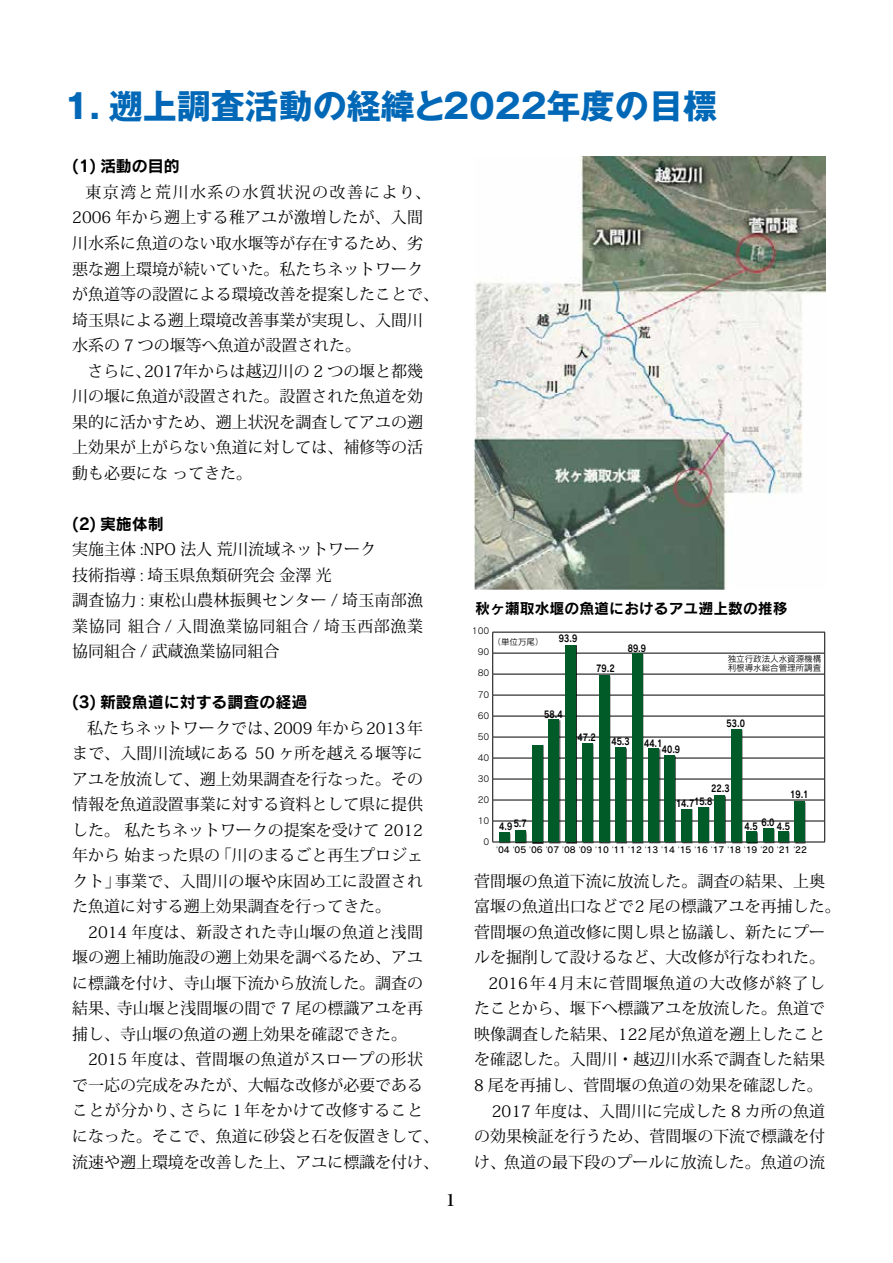
<style>
.page{position:relative;width:893px;height:1263px;background:#fff}
.page>*{position:absolute;margin:0;border:0;box-sizing:border-box;transform-origin:0 0}
.t1{font:700 34.05px "Gothic MB101";color:#0068b7}
.t2{font:700 16.95px "Ryumin";color:#000}
.t3{font:15.9px/25.5px "Koz Min Pro";color:#000}
.t4{font:15.9px "Koz Min Pro";letter-spacing:.02em;color:#000}
.t5{font:15.9px "Rodin CID B";color:#000}
.t6{font:15.9px "Koz Min Pro";letter-spacing:.045em;color:#000}
.t7{font:14.85px "Rodin CID B";color:#000}
.t8{font:9.6px "Rodin CID B";color:#000;scale:.8 1}
.t9{font:8.55px "Rodin CID DB";color:#000}
.t10{font:8.55px/9.6px "Rodin CID M";color:#000}
.s1{font-family:"Koz Min Pro"}
</style>
<div class="page">
<hr style="left:492px;top:632px;width:333px;height:1px;background:#000">
<hr style="left:492px;top:653px;width:333px;height:1px;background:#000">
<hr style="left:492px;top:674px;width:333px;height:1px;background:#000">
<hr style="left:492px;top:695px;width:333px;height:1px;background:#000">
<hr style="left:492px;top:716px;width:333px;height:1px;background:#000">
<hr style="left:492px;top:737px;width:333px;height:1px;background:#000">
<hr style="left:492px;top:758px;width:333px;height:1px;background:#000">
<hr style="left:492px;top:779px;width:333px;height:1px;background:#000">
<hr style="left:492px;top:800px;width:333px;height:1px;background:#000">
<hr style="left:492px;top:821px;width:333px;height:1px;background:#000">
<svg style="left:492px;top:632px;width:1px;height:210px"></svg>
<svg style="left:824px;top:632px;width:1px;height:210px"></svg>
<hr style="left:492px;top:842px;width:333px;height:1px;background:#000">
<img style="left:474px;top:157px;width:352px;height:433px">
<div style="left:499px;top:832px;width:12px;height:12px;background:#000;opacity:.62"></div>
<div style="left:499px;top:833px;width:10px;height:9px;background:#005b29"></div>
<div style="left:515px;top:831px;width:12px;height:13px;background:#000;opacity:.62"></div>
<div style="left:515px;top:831px;width:10px;height:11px;background:#005b29"></div>
<div style="left:763px;top:828px;width:12px;height:16px;background:#000;opacity:.62"></div>
<div style="left:763px;top:828px;width:11px;height:14px;background:#005b29"></div>
<div style="left:746px;top:832px;width:12px;height:12px;background:#000;opacity:.62"></div>
<div style="left:746px;top:832px;width:12px;height:11px;background:#000;opacity:.62"></div>
<div style="left:746px;top:832px;width:11px;height:10px;background:#005b29"></div>
<div style="left:778px;top:832px;width:12px;height:11px;background:#000;opacity:.62"></div>
<div style="left:778px;top:832px;width:11px;height:10px;background:#005b29"></div>
<div style="left:681px;top:809px;width:12px;height:35px;background:#000;opacity:.62"></div>
<div style="left:681px;top:809px;width:11px;height:33px;background:#005b29"></div>
<div style="left:698px;top:807px;width:12px;height:37px;background:#000;opacity:.62"></div>
<div style="left:698px;top:807px;width:10px;height:35px;background:#005b29"></div>
<div style="left:714px;top:795px;width:12px;height:48px;background:#000;opacity:.62"></div>
<div style="left:715px;top:795px;width:10px;height:47px;background:#005b29"></div>
<div style="left:794px;top:801px;width:12px;height:42px;background:#005b29"></div>
<div style="left:532px;top:745px;width:12px;height:99px;background:#000;opacity:.62"></div>
<div style="left:532px;top:745px;width:10px;height:97px;background:#005b29"></div>
<div style="left:615px;top:747px;width:12px;height:97px;background:#000;opacity:.62"></div>
<div style="left:615px;top:747px;width:11px;height:95px;background:#005b29"></div>
<div style="left:649px;top:749px;width:11px;height:95px;background:#363636"></div>
<div style="left:649px;top:749px;width:10px;height:93px;background:#005b29"></div>
<div style="left:664px;top:755px;width:12px;height:88px;background:#000;opacity:.62"></div>
<div style="left:665px;top:756px;width:10px;height:86px;background:#005b29"></div>
<div style="left:582px;top:743px;width:12px;height:101px;background:#000;opacity:.62"></div>
<div style="left:582px;top:743px;width:11px;height:99px;background:#005b29"></div>
<div style="left:549px;top:720px;width:11px;height:123px;background:#000;opacity:.62"></div>
<div style="left:549px;top:720px;width:10px;height:122px;background:#005b29"></div>
<div style="left:731px;top:729px;width:12px;height:115px;background:#000;opacity:.62"></div>
<div style="left:731px;top:729px;width:11px;height:113px;background:#005b29"></div>
<div style="left:599px;top:675px;width:12px;height:169px;background:#005b29"></div>
<div style="left:632px;top:653px;width:12px;height:191px;background:#005b29"></div>
<div style="left:565px;top:645px;width:12px;height:199px;background:#000;opacity:.62"></div>
<div style="left:566px;top:645px;width:10px;height:197px;background:#005b29"></div>
<h1 class="t1" style="left:64px;top:82px;width:655px">1. 遡上調査活動の経緯と2022 年度の目標</h1>
<p class="t5" style="left:72px;top:156px;width:109px">(1) 活動の目的</p>
<p class="t3" style="left:72px;top:179px;width:368px;text-indent:13px">東京湾と荒川水系の水質状況の改善により、<br>2006 年から遡上する稚アユが激増したが、入間川水系に魚道のない取水堰等が存在するため、劣悪な遡上環境が続いていた。私たちネットワークが魚道等の設置による環境改善を提案したことで、埼玉県による遡上環境改善事業が実現し、入間川水系の 7 つの堰等へ魚道が設置された。</p>
<p class="t3" style="left:72px;top:357px;width:352px;text-align:justify;text-indent:15px">さらに、2017年からは越辺川の 2 つの堰と都幾川の堰に魚道が設置された。設置された魚道を効果的に活かすため、遡上状況を調査してアユの遡上効果が上がらない魚道に対しては、補修等の活動も必要にな ってきた。</p>
<p class="t5" style="left:72px;top:513px;width:93px">(2) 実施体制</p>
<p class="t3" style="left:72px;top:536px;width:352px">実施主体 :NPO 法人 荒川流域ネットワーク<br>技術指導 : 埼玉県魚類研究会 金澤 光<br>調査協力 : 東松山農林振興センター / 埼玉南部漁業協同 組合 / 入間漁業協同組合 / 埼玉西部漁業協同組合 / 武蔵漁業協同組合</p>
<p class="t5" style="left:72px;top:691px;width:237px">(3) 新設魚道に対する調査の経過</p>
<p class="t3" style="left:78px;top:715px;width:346px">　私たちネットワークでは、2009 年から2013年</p>
<p class="t3" style="left:72px;top:740px;width:352px">まで、入間川流域にある 50 ヶ所を越える堰等に</p>
<p class="t3" style="left:72px;top:766px;width:352px">アユを放流して、遡上効果調査を行なった。その</p>
<p class="t3" style="left:72px;top:791px;width:352px">情報を魚道設置事業に対する資料として県に提供</p>
<p class="t3" style="left:72px;top:817px;width:352px">した。 私たちネットワークの提案を受けて 2012</p>
<p class="t3" style="left:72px;top:842px;width:352px">年から 始まった県の「川のまるごと再生プロジェ</p>
<p class="t4" style="left:72px;top:870px;width:352px">クト」事業で、入間川の堰や床固め工に設置され</p>
<p class="t3" style="left:72px;top:893px;width:320px">た魚道に対する遡上効果調査を行ってきた。</p>
<p class="t4" style="left:72px;top:921px;width:352px">　2014 年度は、新設された寺山堰の魚道と浅間</p>
<p class="t3" style="left:72px;top:944px;width:352px">堰の遡上補助施設の遡上効果を調べるため、アユ</p>
<p class="t3" style="left:72px;top:970px;width:352px">に標識を付け、寺山堰下流から放流した。調査の</p>
<p class="t3" style="left:72px;top:995px;width:352px">結果、寺山堰と浅間堰の間で 7 尾の標識アユを再</p>
<p class="t3" style="left:72px;top:1021px;width:336px">捕し、寺山堰の魚道の遡上効果を確認できた。</p>
<p class="t4" style="left:78px;top:1048px;width:346px">　2015 年度は、菅間堰の魚道がスロープの形状</p>
<p class="t3" style="left:72px;top:1072px;width:352px">で一応の完成をみたが、大幅な改修が必要である</p>
<p class="t4" style="left:72px;top:1099px;width:352px">ことが分かり、さらに 1年をかけて改修すること</p>
<p class="t3" style="left:72px;top:1123px;width:368px">になった。そこで、魚道に砂袋と石を仮置きして、</p>
<p class="t3" style="left:72px;top:1148px;width:368px">流速や遡上環境を改善した上、アユに標識を付け、</p>
<p class="t2" style="left:446px;top:1189px;width:10px">1</p>
<p class="t7" style="left:475px;top:598px;width:314px">秋ヶ瀬取水堰の魚道におけるアユ遡上数の推移</p>
<p class="t10" style="left:472px;top:626px;width:19px">100</p>
<p class="t10" style="left:478px;top:647px;width:13px">90</p>
<p class="t10" style="left:478px;top:668px;width:13px">80</p>
<p class="t10" style="left:478px;top:689px;width:13px">70</p>
<p class="t10" style="left:478px;top:710px;width:13px">60</p>
<p class="t10" style="left:478px;top:731px;width:13px">50</p>
<p class="t10" style="left:478px;top:752px;width:13px">40</p>
<p class="t10" style="left:478px;top:773px;width:13px">30</p>
<p class="t10" style="left:478px;top:794px;width:13px">20</p>
<p class="t10" style="left:478px;top:816px;width:13px">10</p>
<p class="t10" style="left:484px;top:837px;width:7px">0</p>
<p class="t8" style="left:559px;top:632px;width:25px">93.9</p>
<p class="t10" style="left:493px;top:637px;width:53px">（単位万尾）</p>
<p class="t8" style="left:628px;top:641px;width:25px">89.9</p>
<p class="t10" style="left:728px;top:653px;width:95px">独立行政法人水資源機構利根導水総合管理所調査</p>
<p class="t8" style="left:596px;top:662px;width:25px">79.2</p>
<p class="t8" style="left:544px;top:708px;width:25px">58.4</p>
<p class="t8" style="left:727px;top:717px;width:25px">53.0</p>
<p class="t8" style="left:577px;top:730px;width:25px">47.2</p>
<p class="t8" style="left:611px;top:735px;width:25px">45.3</p>
<p class="t8" style="left:644px;top:737px;width:25px">44.1</p>
<p class="t8" style="left:662px;top:743px;width:25px">40.9</p>
<p class="t8" style="left:711px;top:782px;width:25px">22.3</p>
<p class="t8" style="left:790px;top:788px;width:25px">19.1</p>
<p class="t8" style="left:676px;top:796px;width:47px">14.715.8</p>
<p class="t8" style="left:761px;top:816px;width:18px">6.0</p>
<p class="t8" style="left:514px;top:817px;width:18px">5.7</p>
<p class="t8" style="left:499px;top:819px;width:18px">4.9</p>
<p class="t8" style="left:744px;top:820px;width:18px">4.5</p>
<p class="t8" style="left:777px;top:820px;width:18px">4.5</p>
<p class="t9" style="left:496px;top:844px;width:312px"><span class="s1">ʼ</span>04 <span class="s1">ʼ</span>05 <span class="s1">ʼ</span>06 <span class="s1">ʼ</span>07 <span class="s1">ʼ</span>08 <span class="s1">ʼ</span>09 <span class="s1">ʼ</span>10 <span class="s1">ʼ</span>11 <span class="s1">ʼ</span>12 <span class="s1">ʼ</span>13 <span class="s1">ʼ</span>14 <span class="s1">ʼ</span>15 <span class="s1">ʼ</span>16 <span class="s1">ʼ</span>17 <span class="s1">ʼ</span>18 <span class="s1">ʼ</span>19 <span class="s1">ʼ</span>20 <span class="s1">ʼ</span>21 <span class="s1">ʼ</span>22</p>
<p class="t3" style="left:474px;top:868px;width:352px">菅間堰の魚道下流に放流した。調査の結果、上奥</p>
<p class="t3" style="left:474px;top:893px;width:368px">富堰の魚道出口などで2 尾の標識アユを再捕した。</p>
<p class="t3" style="left:474px;top:919px;width:352px">菅間堰の魚道改修に関し県と協議し、新たにプー</p>
<p class="t3" style="left:474px;top:944px;width:352px">ルを掘削して設けるなど、大改修が行なわれた。</p>
<p class="t6" style="left:489px;top:972px;width:338px">2016年4月末に菅間堰魚道の大改修が終了し</p>
<p class="t3" style="left:474px;top:995px;width:352px">たことから、堰下へ標識アユを放流した。魚道で</p>
<p class="t3" style="left:474px;top:1021px;width:352px">映像調査した結果、122尾が魚道を遡上したこと</p>
<p class="t3" style="left:474px;top:1046px;width:352px">を確認した。入間川・越辺川水系で調査した結果</p>
<p class="t3" style="left:474px;top:1072px;width:350px">8 尾を再捕し、菅間堰の魚道の効果を確認した。</p>
<p class="t3" style="left:492px;top:1097px;width:335px">2017 年度は、入間川に完成した 8 カ所の魚道</p>
<p class="t3" style="left:474px;top:1123px;width:352px">の効果検証を行うため、菅間堰の下流で標識を付</p>
<p class="t3" style="left:474px;top:1148px;width:352px">け、魚道の最下段のプールに放流した。魚道の流</p>
</div>
